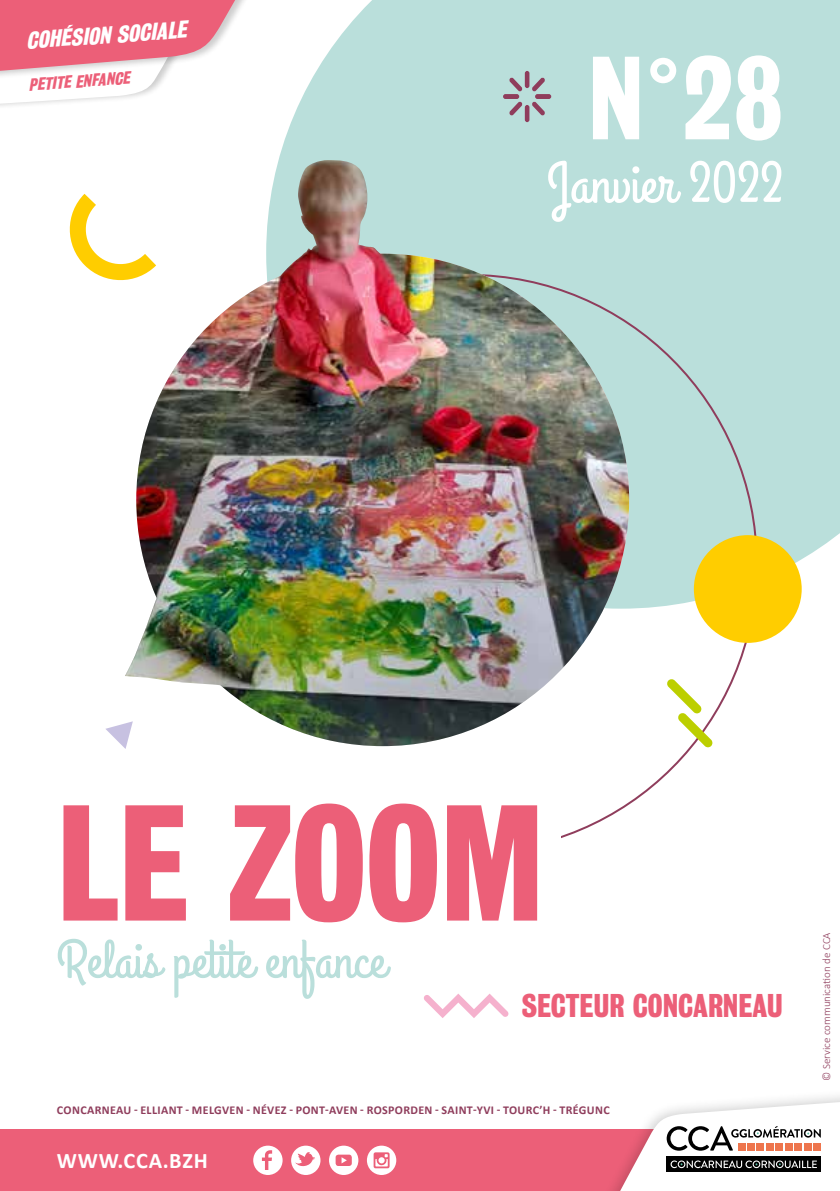
<style>
.page{position:relative;width:840px;height:1191px;background:#fff}
.page>*{position:absolute;margin:0;border:0;box-sizing:border-box;transform-origin:0 0}
.t1{font:150px "Bureau Grot Three Seven";color:#ec5f78}
.t2{font:107.4px "Bureau Grot Three Seven";color:#fff}
.t3{font:58px "Grand Hotel";color:#fff}
.t4{font:54px "Grand Hotel";color:#badfdb}
.t5{font:30px "Bureau Grot Three Seven";color:#ec5f78}
.t6{font:700 22.2px "Calibri";letter-spacing:.04em;color:#fff}
.t7{font:italic 22px "Bureau Grot Three Seven";color:#fff}
.t8{font:italic 16px "Bureau Grot Three Seven";color:#ec5f78}
.t9{font:700 12px "Calibri";letter-spacing:.03em;color:#8f3d5c}
.t10{font:300 11px "Calibri";color:#8f3d5c}
</style>
<div class="page">
<svg style="left:0;top:0;width:244px;height:105px"></svg>
<div style="left:266px;top:0;width:573px;height:608px;background:#badfdb"></div>
<img style="left:136px;top:254px;width:492px;height:492px;border-radius:246px">
<svg style="left:424px;top:993px;width:84px;height:25px"></svg>
<div style="left:524px;top:105px;width:5px;height:17px;background:#8f3d5c;border-radius:2px"></div>
<div style="left:524px;top:71px;width:5px;height:17px;background:#8f3d5c;border-radius:2px"></div>
<div style="left:502px;top:94px;width:17px;height:5px;background:#8f3d5c;border-radius:2px"></div>
<div style="left:534px;top:94px;width:17px;height:5px;background:#8f3d5c;border-radius:2px"></div>
<svg style="left:509px;top:101px;width:13px;height:14px"></svg>
<svg style="left:531px;top:77px;width:13px;height:14px"></svg>
<svg style="left:509px;top:77px;width:13px;height:14px"></svg>
<svg style="left:531px;top:101px;width:13px;height:14px"></svg>
<svg style="left:106px;top:721px;width:27px;height:28px"></svg>
<svg style="left:667px;top:679px;width:45px;height:68px"></svg>
<svg style="left:74px;top:194px;width:82px;height:87px"></svg>
<div style="left:0;top:1129px;width:839px;height:62px;background:#ec5f78"></div>
<div style="left:591px;top:1086px;width:248px;height:105px;background:#000;opacity:.2"></div>
<svg style="left:604px;top:1100px;width:235px;height:91px"></svg>
<svg style="left:253px;top:1145px;width:29px;height:30px"></svg>
<svg style="left:291px;top:1145px;width:29px;height:30px"></svg>
<svg style="left:329px;top:1145px;width:29px;height:30px"></svg>
<svg style="left:367px;top:1145px;width:29px;height:30px"></svg>
<svg style="left:373px;top:1152px;width:16px;height:16px"></svg>
<div style="left:693px;top:535px;width:108px;height:108px;background:#ffcd00;border-radius:50%"></div>
<img style="left:279px;top:159px;width:102px;height:126px">
<img style="left:125px;top:590px;width:100px;height:95px">
<h3 class="t7" style="left:25px;top:28px;width:162px;rotate:-4deg">COHÉSION SOCIALE</h3>
<h3 class="t8" style="left:28px;top:76px;width:103px;rotate:-4deg">PETITE ENFANCE</h3>
<h2 class="t2" style="left:587px;top:36px;width:196px">N°28</h2>
<h3 class="t3" style="left:546px;top:146px;width:237px">Janvier 2022</h3>
<h1 class="t1" style="left:57px;top:776px;width:488px">LE ZOOM</h1>
<h3 class="t4" style="left:57px;top:925px;width:330px">Relais petite enfance</h3>
<h3 class="t5" style="left:521px;top:988px;width:263px">SECTEUR CONCARNEAU</h3>
<p class="t9" style="left:57px;top:1102px;width:554px">CONCARNEAU - ELLIANT - MELGVEN - NÉVEZ - PONT-AVEN - ROSPORDEN - SAINT-YVI - TOURC’H - TRÉGUNC</p>
<h3 class="t6" style="left:57px;top:1146px;width:153px">WWW.CCA.BZH</h3>
<p class="t10" style="left:819px;top:1081px;width:150px;rotate:-90deg">© Service communication de CCA</p>
</div>
